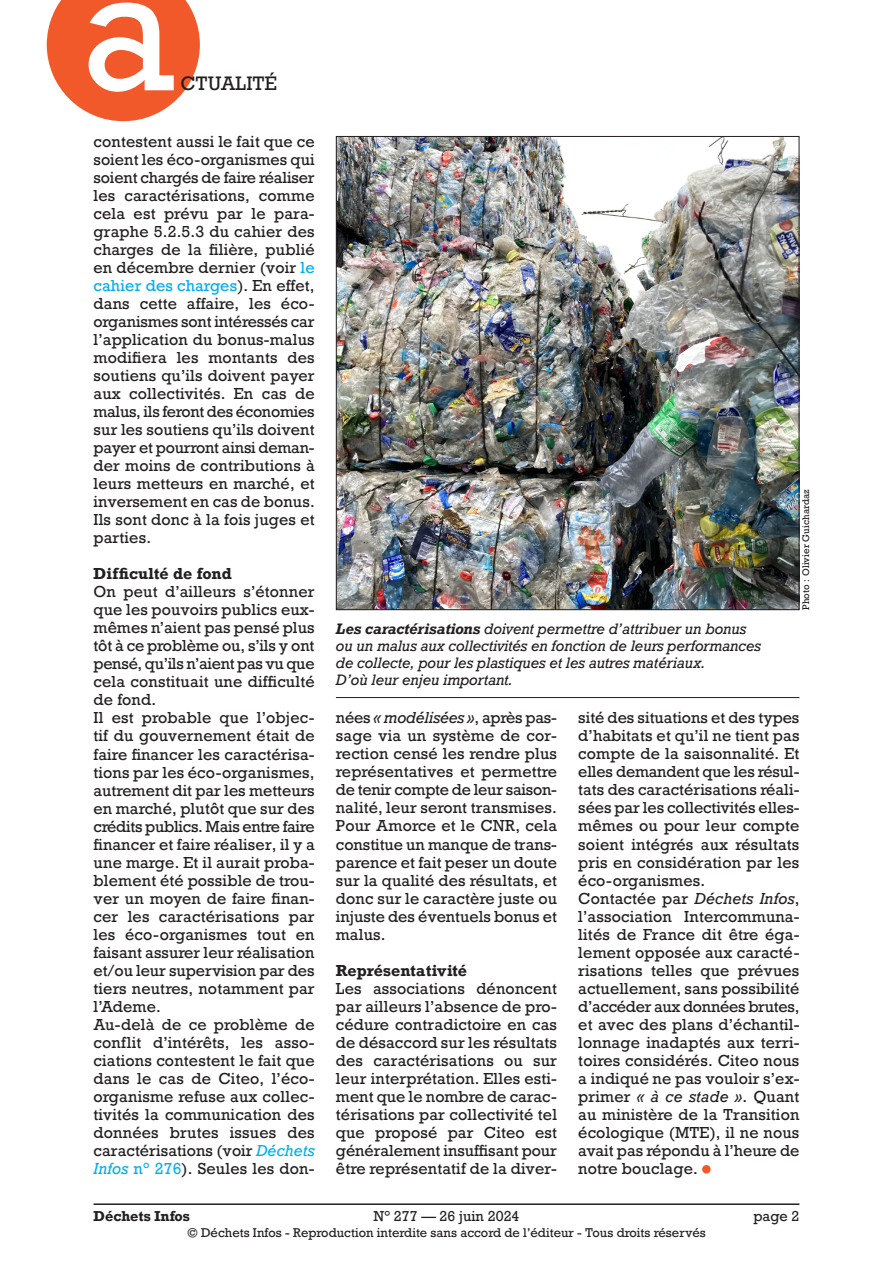
<style>
.page{position:relative;width:893px;height:1263px;background:#fff}
.page>*{position:absolute;margin:0;border:0;box-sizing:border-box;transform-origin:0 0}
.t1{font:166.5px "Rockwell";color:#fff}
.t2{font:18.3px "Rockwell";color:#231f20}
.Texte_courant{font:15px/18px "Rockwell";letter-spacing:.01em;color:#231f20;text-align:justify}
.Texte_courant-2{font:700 15px "Rockwell";color:#231f20}
.Légende_photo{font:italic 14.25px/17.2px "Rockwell";letter-spacing:-.01em;color:#231f20}
.t3{font:13.5px "Rockwell";color:#231f20}
.t4{font:700 13.5px "Rockwell";color:#231f20}
.t5{font:12px "Rockwell";color:#231f20}
.Crédit_photo{font:9px "Rockwell";letter-spacing:.015em;color:#231f20}
.s1{color:#00aeef}
.s2{font-style:italic;color:#00aeef}
.s3{font-weight:700}
.s4{font-style:italic}
</style>
<div class="page">
<hr style="left:94px;top:1203px;width:705px;height:2px;background:#231f20">
<div style="left:702px;top:1165px;width:9px;height:8px;background:#f1592a;border-radius:50%"></div>
<img style="left:338px;top:138px;width:459px;height:470px">
<hr style="left:336px;top:697px;width:463px;height:1px;background:#231f20">
<svg style="left:47px;top:0;width:153px;height:121px;background:#f3734b"></svg>
<h1 class="t1" style="left:80px;top:-73px;width:98px">a</h1>
<p class="t2" style="left:180px;top:72px;width:98px">CTUALITÉ</p>
<p class="Texte_courant" style="left:94px;top:133px;width:223px">contestent aussi le fait que ce soient les éco-organismes qui soient chargés de faire réaliser les caractérisations, comme cela est prévu par le para&shy;graphe 5.2.5.3 du cahier des charges de la filière, publié en décembre dernier (voir <span class="s1">le cahier des charges</span>). En effet, dans cette affaire, les éco&shy;organismes sont intéressés car l’application du bonus-malus modifiera les montants des soutiens qu’ils doivent payer aux collectivités. En cas de malus, ils feront des économies sur les soutiens qu’ils doivent payer et pourront ainsi deman&shy;der moins de contributions à leurs metteurs en marché, et inversement en cas de bonus.<br>Ils sont donc à la fois juges et parties.</p>
<p class="Texte_courant-2" style="left:94px;top:564px;width:140px">Difficulté de fond</p>
<p class="Texte_courant" style="left:94px;top:583px;width:223px">On peut d’ailleurs s’étonner que les pouvoirs publics eux&shy;mêmes n’aient pas pensé plus tôt à ce problème ou, s’ils y ont pensé, qu’ils n’aient pas vu que cela constituait une difficulté de fond.</p>
<p class="Texte_courant" style="left:94px;top:709px;width:223px">Il est probable que l’objec&shy;tif du gouvernement était de faire financer les caractérisa&shy;tions par les éco-organismes, autrement dit par les metteurs en marché, plutôt que sur des crédits publics. Mais entre faire financer et faire réaliser, il y a une marge. Et il aurait proba&shy;blement été possible de trou&shy;ver un moyen de faire finan&shy;cer les caractérisations par les éco-organismes tout en faisant assurer leur réalisation et/ou leur supervision par des tiers neutres, notamment par l’Ademe.</p>
<p class="Texte_courant" style="left:94px;top:1015px;width:223px">Au-delà de ce problème de conflit d’intérêts, les asso&shy;ciations contestent le fait que dans le cas de Citeo, l’éco&shy;organisme refuse aux collec&shy;tivités la communication des données brutes issues des caractérisations (voir <span class="s2">Déchets Infos</span> <span class="s1">n° 276</span>). Seules les don-</p>
<p class="Légende_photo" style="left:336px;top:620px;width:427px"><span class="s3">Les caractérisations</span> doivent permettre d’attribuer un bonus ou un malus aux collectivités en fonction de leurs performances de collecte, pour les plastiques et les autres matériaux.<br>D’où leur enjeu important.</p>
<p class="Crédit_photo" style="left:800px;top:610px;width:122px;rotate:-90deg">Photo : Olivier Guichardaz</p>
<p class="Texte_courant" style="left:336px;top:709px;width:223px">nées <span class="s4">« modélisées »</span>, après pas&shy;sage via un système de cor&shy;rection censé les rendre plus représentatives et permettre de tenir compte de leur saison&shy;nalité, leur seront transmises.<br>Pour Amorce et le CNR, cela constitue un manque de trans&shy;parence et fait peser un doute sur la qualité des résultats, et donc sur le caractère juste ou injuste des éventuels bonus et malus.</p>
<p class="Texte_courant-2" style="left:336px;top:960px;width:133px">Représentativité</p>
<p class="Texte_courant" style="left:336px;top:979px;width:223px">Les associations dénoncent par ailleurs l’absence de pro&shy;cédure contradictoire en cas de désaccord sur les résultats des caractérisations ou sur leur interprétation. Elles esti&shy;ment que le nombre de carac&shy;térisations par collectivité tel que proposé par Citeo est généralement insuffisant pour être représentatif de la diver-</p>
<p class="Texte_courant" style="left:578px;top:709px;width:223px">sité des situations et des types d’habitats et qu’il ne tient pas compte de la saisonnalité. Et elles demandent que les résul&shy;tats des caractérisations réali&shy;sées par les collectivités elles&shy;mêmes ou pour leur compte soient intégrés aux résultats pris en considération par les éco-organismes.</p>
<p class="Texte_courant" style="left:578px;top:889px;width:223px">Contactée par <span class="s4">Déchets Infos</span>, l’association Intercommuna&shy;lités de France dit être éga&shy;lement opposée aux caracté&shy;risations telles que prévues actuellement, sans possibilité d’accéder aux données brutes, et avec des plans d’échantil&shy;lonnage inadaptés aux terri&shy;toires considérés. Citeo nous a indiqué ne pas vouloir s’ex&shy;primer <span class="s4">« à ce stade »</span>. Quant au ministère de la Transition écologique (MTE), il ne nous avait pas répondu à l’heure de notre bouclage.</p>
<p class="t4" style="left:94px;top:1207px;width:98px">Déchets Infos</p>
<p class="t3" style="left:373px;top:1207px;width:148px">N° 277 — 26 juin 2024</p>
<p class="t3" style="left:753px;top:1207px;width:48px">page 2</p>
<p class="t5" style="left:187px;top:1225px;width:520px">© Déchets Infos - Reproduction interdite sans accord de l’éditeur - Tous droits réservés</p>
</div>
